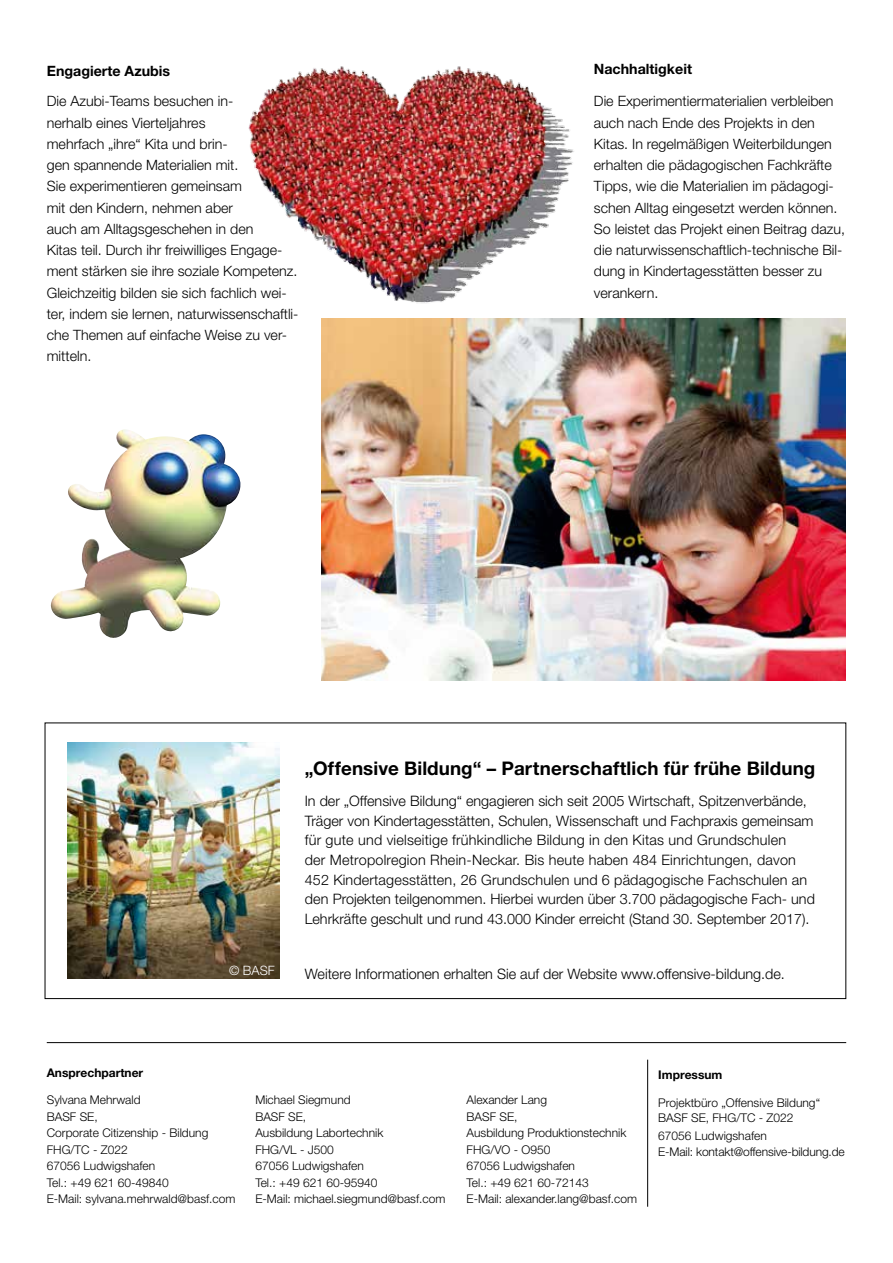
<style>
.page{position:relative;width:893px;height:1263px;background:#fff}
.page>*{position:absolute;margin:0;border:0;box-sizing:border-box;transform-origin:0 0}
.t1{font:700 18.75px "Helvetica Neue LT Pro";letter-spacing:.005em;color:#000}
.t2{font:300 14.4px/19.6px "Helvetica Neue LT Pro";color:#000}
.t3{font:300 14.25px/21.3px "Helvetica Neue LT Pro";color:#000}
.t4{font:700 14.25px "Helvetica Neue LT Pro";color:#000}
.t5{font:300 12.9px "Helvetica Neue LT Pro";color:#fff}
.t6{font:300 12px/16.5px "Helvetica Neue LT Pro";color:#000}
.t7{font:700 12px "Helvetica Neue LT Pro";color:#000}
</style>
<div class="page">
<img style="left:50px;top:429px;width:191px;height:209px">
<img style="left:44px;top:722px;width:803px;height:277px">
<hr style="left:47px;top:1042px;width:799px;height:1px;background:#000">
<hr style="left:647px;top:1060px;width:1px;height:147px;background:#000">
<img style="left:321px;top:319px;width:525px;height:361px">
<img style="left:321px;top:76px;width:259px;height:264px">
<img style="left:248px;top:66px;width:248px;height:203px">
<p class="t4" style="left:47px;top:62px;width:125px">Engagierte Azubis</p>
<p class="t3" style="left:47px;top:90px;width:253px">Die Azubi-Teams besuchen in-<br>nerhalb eines Vierteljahres<br>mehrfach „ihre“ Kita und brin-<br>gen spannende Materialien mit.<br>Sie experimentieren gemeinsam<br>mit den Kindern, nehmen aber<br>auch am Alltagsgeschehen in den<br>Kitas teil. Durch ihr freiwilliges Engage&shy;ment stärken sie ihre soziale Kompetenz.<br>Gleichzeitig bilden sie sich fachlich wei&shy;ter, indem sie lernen, naturwissenschaftli&shy;che Themen auf einfache Weise zu ver&shy;mitteln.</p>
<p class="t4" style="left:594px;top:60px;width:100px">Nachhaltigkeit</p>
<p class="t3" style="left:594px;top:90px;width:253px">Die Experimentiermaterialien verbleiben auch nach Ende des Projekts in den Kitas. In regelmäßigen Weiterbildungen erhalten die pädagogischen Fachkräfte Tipps, wie die Materialien im pädagogi&shy;schen Alltag eingesetzt werden können.<br>So leistet das Projekt einen Beitrag dazu, die naturwissenschaftlich-technische Bil&shy;dung in Kindertagesstätten besser zu verankern.</p>
<h1 class="t1" style="left:305px;top:757px;width:512px">„Offensive Bildung“ – Partnerschaftlich für frühe Bildung</h1>
<p class="t2" style="left:305px;top:790px;width:512px">In der „Offensive Bildung“ engagieren sich seit 2005 Wirtschaft, Spitzenverbände, Träger von Kindertagesstätten, Schulen, Wissenschaft und Fachpraxis gemeinsam für gute und vielseitige frühkindliche Bildung in den Kitas und Grundschulen<br>der Metropolregion Rhein-Neckar. Bis heute haben 484 Einrichtungen, davon 452 Kinder tagesstätten, 26 Grundschulen und 6 pädagogische Fachschulen an den Projekten teilgenommen. Hierbei wurden über 3.700 pädagogische Fach- und Lehrkräfte geschult und rund 43.000 Kinder erreicht (Stand 30. September 2017).</p>
<p class="t5" style="left:229px;top:962px;width:47px">© BASF</p>
<p class="t2" style="left:305px;top:964px;width:482px">Weitere Informationen erhalten Sie auf der Website www.offensive-bildung.de.</p>
<p class="t7" style="left:47px;top:1065px;width:98px">Ansprechpartner</p>
<p class="t6" style="left:47px;top:1092px;width:190px">Sylvana Mehrwald<br>BASF SE,<br>Corporate Citizenship - Bildung<br>FHG/TC - Z022<br>67056 Ludwigshafen<br>Tel.: +49 621 60-49840<br>E-Mail: sylvana.mehrwald@basf.com</p>
<p class="t6" style="left:467px;top:1092px;width:172px">Alexander Lang<br>BASF SE,<br>Ausbildung Produktionstechnik<br>FHG/VO - O950<br>67056 Ludwigshafen<br>Tel.: +49 621 60-72143<br>E-Mail: alexander.lang@basf.com</p>
<p class="t6" style="left:255px;top:1092px;width:192px">Michael Siegmund<br>BASF SE,<br>Ausbildung Labortechnik<br>FHG/VL - J500<br>67056 Ludwigshafen<br>Tel.: +49 621 60-95940<br>E-Mail: michael.siegmund@basf.com</p>
<p class="t7" style="left:658px;top:1068px;width:66px">Impressum</p>
<p class="t6" style="left:658px;top:1094px;width:163px;line-height:15.6px">Projektbüro „Offensive Bildung“<br>BASF SE, FHG/TC - Z022</p>
<p class="t6" style="left:658px;top:1127px;width:188px">67056 Ludwigshafen<br>E-Mail: kontakt@offensive-bildung.de</p>
</div>
